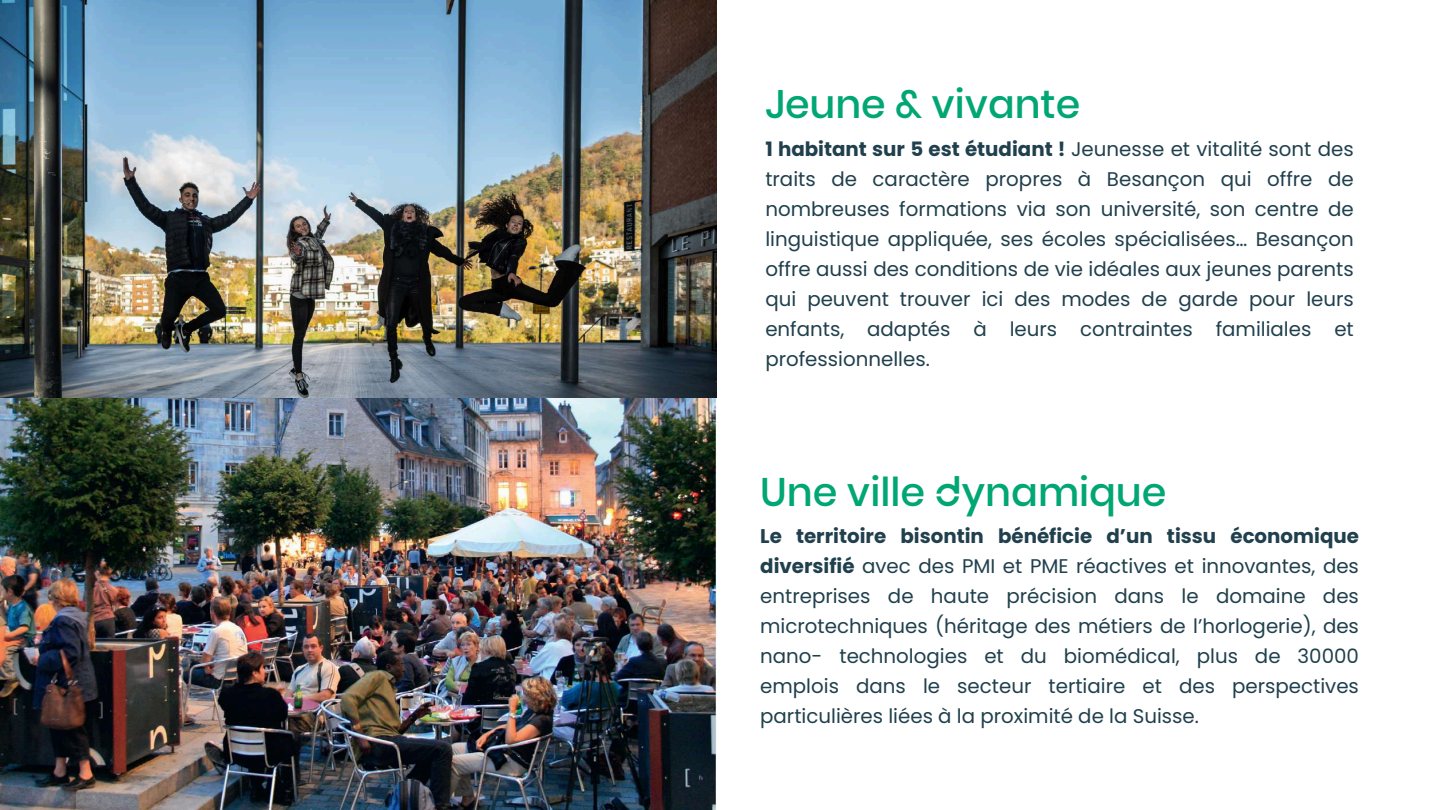
<style>
.page{position:relative;width:1440px;height:810px;background:#fff}
.page>*{position:absolute;margin:0;border:0;box-sizing:border-box;transform-origin:0 0}
.t1{font:39.8px "Poppins Mediumcustom";color:#00a673}
.t2{font:39.6px "Poppins Mediumcustom";color:#00a673}
.t3{font:19.8px/30px "Poppins";color:#20404d;text-align:justify}
.s1{font-weight:700}
</style>
<div class="page">
<img style="left:0;top:398px;width:717px;height:412px">
<img style="left:0;top:0;width:717px;height:398px">
<h2 class="t2" style="left:765px;top:76px;width:317px">Jeune &amp; vivante</h2>
<p class="t3" style="left:765px;top:134px;width:590px"><span class="s1">1 habitant sur 5 est étudiant !</span> Jeunesse et vitalité sont des traits de caractère propres à Besançon qui offre de nombreuses formations via son université, son centre de linguistique appliquée, ses écoles spécialisées… Besançon offre aussi des conditions de vie idéales aux jeunes parents qui peuvent trouver ici des modes de garde pour leurs enfants, adaptés à leurs contraintes familiales et professionnelles.</p>
<h1 class="t1" style="left:760px;top:464px;width:408px">Une ville dynamique</h1>
<p class="t3" style="left:760px;top:521px;width:600px"><span class="s1">Le territoire bisontin bénéficie d’un tissu économique diversifié</span> avec des PMI et PME réactives et innovantes, des entreprises de haute précision dans le domaine des microtechniques (héritage des métiers de l’horlogerie), des nano- technologies et du biomédical, plus de 30000 emplois dans le secteur tertiaire et des perspectives particulières liées à la proximité de la Suisse.</p>
</div>
